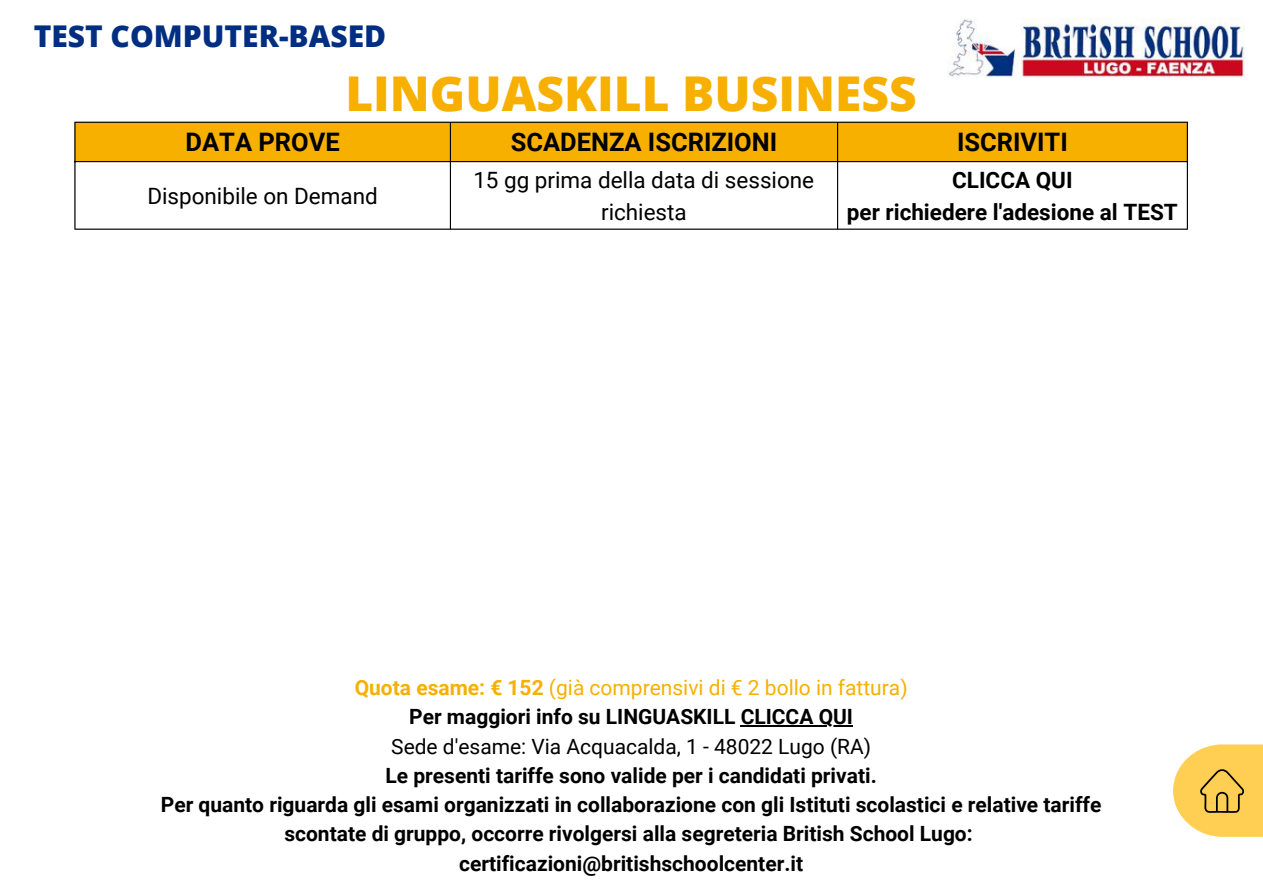
<style>
.page{position:relative;width:1263px;height:894px;background:#fff}
.page>*{position:absolute;margin:0;border:0;box-sizing:border-box;transform-origin:0 0}
.t1{font:800 48px "Open Sans";color:#f7b000}
.t2{font:800 30px "Open Sans";color:#022e82}
.t3{font:700 25.5px "Roboto";color:#000}
.t4{font:22.5px/31.5px "Roboto";color:#000;text-align:center}
.t5{font:700 22.5px/31.5px "Roboto";color:#000;text-align:center}
.t6{font:700 21px/29.2px "Roboto";color:#000;text-align:center}
.t7{font:21px "Roboto";color:#000}
.s1{color:#f7b000}
.s2{font-weight:400;color:#f7b000}
</style>
<div class="page">
<div style="left:76px;top:123px;width:1111px;height:38px;background:#f7b000"></div>
<hr style="left:74px;top:123px;width:2px;height:105px;background:#000">
<hr style="left:450px;top:123px;width:1px;height:105px;background:#000">
<hr style="left:837px;top:123px;width:1px;height:105px;background:#000">
<hr style="left:1187px;top:123px;width:1px;height:105px;background:#000">
<hr style="left:74px;top:122px;width:1114px;height:1px;background:#000">
<hr style="left:74px;top:161px;width:1114px;height:1px;background:#000">
<hr style="left:74px;top:228px;width:1114px;height:2px;background:#000">
<img style="left:947px;top:18px;width:297px;height:60px">
<svg style="left:1173px;top:744px;width:90px;height:92px;background:#f5cd65"></svg>
<hr style="left:741px;top:725px;width:112px;height:1px;background:#000">
<h2 class="t2" style="left:34px;top:15px;width:354px">TEST COMPUTER-BASED</h2>
<h1 class="t1" style="left:345px;top:59px;width:573px">LINGUASKILL BUSINESS</h1>
<p class="t3" style="left:186px;top:127px;width:156px">DATA PROVE</p>
<p class="t3" style="left:511px;top:127px;width:268px">SCADENZA ISCRIZIONI</p>
<p class="t3" style="left:957px;top:127px;width:112px">ISCRIVITI</p>
<p class="t4" style="left:147px;top:180px;width:232px">Disponibile on Demand</p>
<p class="t4" style="left:473px;top:164px;width:342px">15 gg prima della data di sessione richiesta</p>
<p class="t5" style="left:847px;top:164px;width:332px">CLICCA QUI<br>per richiedere l'adesione al TEST</p>
<p class="t6" style="left:355px;top:673px;width:554px"><span class="s1">Quota esame: € 152</span> <span class="s2">(già comprensivi di € 2 bollo in fattura)<br></span>Per maggiori info su LINGUASKILL CLICCA QUI</p>
<p class="t7" style="left:391px;top:733px;width:481px">Sede d'esame: Via Acquacalda, 1 - 48022 Lugo (RA)</p>
<p class="t6" style="left:161px;top:760px;width:942px">Le presenti tariffe sono valide per i candidati privati.<br>Per quanto riguarda gli esami organizzati in collaborazione con gli Istituti scolastici e relative tariffe scontate di gruppo, occorre rivolgersi alla segreteria British School Lugo: certificazioni@britishschoolcenter.it</p>
</div>
